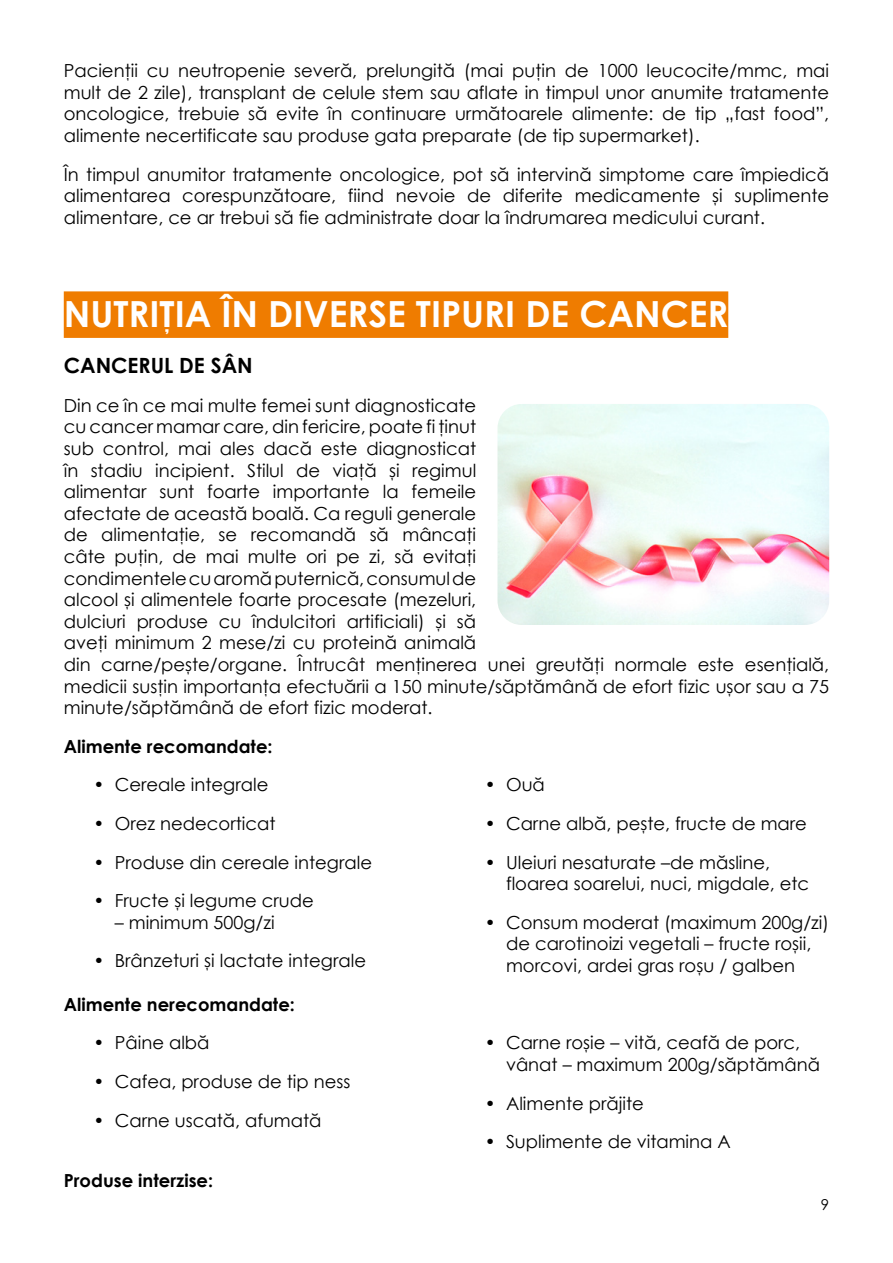
<style>
.page{position:relative;width:893px;height:1263px;background:#fff}
.page>*{position:absolute;margin:0;border:0;box-sizing:border-box;transform-origin:0 0}
.t1{font:700 36px "Century Gothic";color:#fff}
.t2{font:700 21px "Century Gothic";color:#000}
.t3{font:18px/21.6px "Century Gothic";color:#000}
.t4{font:700 18px "Century Gothic";color:#000}
.t5{font:15px "Century Gothic";color:#000}
</style>
<div class="page">
<img style="left:497px;top:404px;width:332px;height:221px">
<div style="left:64px;top:291px;width:664px;height:47px;background:#ef7c00"></div>
<p class="t3" style="left:64px;top:60px;width:767px;text-align:justify">Pacienţii cu neutropenie severă, prelungită (mai puţin de 1000 leucocite/mmc, mai mult de 2 zile), transplant de celule stem sau aflate in timpul unor anumite tratamente oncologice, trebuie să evite în continuare următoarele alimente: de tip „fast food”, alimente necertificate sau produse gata preparate (de tip supermarket).</p>
<p class="t3" style="left:64px;top:163px;width:767px;text-align:justify">În timpul anumitor tratamente oncologice, pot să intervină simptome care împiedică alimentarea corespunzătoare, fiind nevoie de diferite medicamente și suplimente alimentare, ce ar trebui să fie administrate doar la îndrumarea medicului curant.</p>
<h1 class="t1" style="left:64px;top:286px;width:666px">NUTRIȚIA ÎN DIVERSE TIPURI DE CANCER</h1>
<p class="t2" style="left:64px;top:350px;width:190px">CANCERUL DE SÂN</p>
<p class="t3" style="left:64px;top:394px;width:767px">Din ce în ce mai multe femei sunt diagnosticate<br>cu cancer mamar care, din fericire, poate fi ținut<br>sub control, mai ales dacă este diagnosticat<br>în stadiu incipient. Stilul de viață și regimul<br>alimentar sunt foarte importante la femeile<br>afectate de această boală. Ca reguli generale<br>de alimentație, se recomandă să mâncați<br>câte puțin, de mai multe ori pe zi, să evitați<br>condimentele cu aromă puternică, consumul de<br>alcool și alimentele foarte procesate (mezeluri,<br>dulciuri produse cu îndulcitori artificiali) și să<br>aveți minimum 2 mese/zi cu proteină animală<br>din carne/pește/organe. Întrucât menținerea unei greutăți normale este esențială, medicii susțin importanța efectuării a 150 minute/săptămână de efort fizic ușor sau a 75 minute/săptămână de efort fizic moderat.</p>
<p class="t4" style="left:64px;top:732px;width:210px">Alimente recomandate:</p>
<p class="t3" style="left:94px;top:774px;width:176px">• Cereale integrale</p>
<p class="t3" style="left:94px;top:812px;width:183px">• Orez nedecorticat</p>
<p class="t3" style="left:94px;top:851px;width:280px">• Produse din cereale integrale</p>
<p class="t3" style="left:94px;top:890px;width:222px">• Fructe și legume crude</p>
<p class="t3" style="left:115px;top:911px;width:161px">– minimum 500g/zi</p>
<p class="t3" style="left:94px;top:950px;width:274px">• Brânzeturi și lactate integrale</p>
<p class="t3" style="left:485px;top:774px;width:62px">• Ouă</p>
<p class="t3" style="left:485px;top:812px;width:324px">• Carne albă, pește, fructe de mare</p>
<p class="t3" style="left:506px;top:851px;width:305px;text-indent:-21px">• Uleiuri nesaturate –de măsline, floarea soarelui, nuci, migdale, etc</p>
<p class="t3" style="left:506px;top:911px;width:325px;text-indent:-21px">• Consum moderat (maximum 200g/zi) de carotinoizi vegetali – fructe roșii, morcovi, ardei gras roșu / galben</p>
<p class="t4" style="left:64px;top:990px;width:233px">Alimente nerecomandate:</p>
<p class="t3" style="left:94px;top:1032px;width:117px">• Pâine albă</p>
<p class="t3" style="left:94px;top:1070px;width:258px">• Cafea, produse de tip ness</p>
<p class="t3" style="left:94px;top:1109px;width:229px">• Carne uscată, afumată</p>
<p class="t4" style="left:64px;top:1166px;width:151px">Produse interzise:</p>
<p class="t3" style="left:506px;top:1032px;width:316px;text-indent:-21px">• Carne roșie – vită, ceafă de porc, vânat – maximum 200g/săptămână</p>
<p class="t3" style="left:485px;top:1092px;width:161px">• Alimente prăjite</p>
<p class="t3" style="left:485px;top:1130px;width:248px">• Suplimente de vitamina A</p>
<p class="t5" style="left:821px;top:1194px;width:10px">9</p>
</div>
